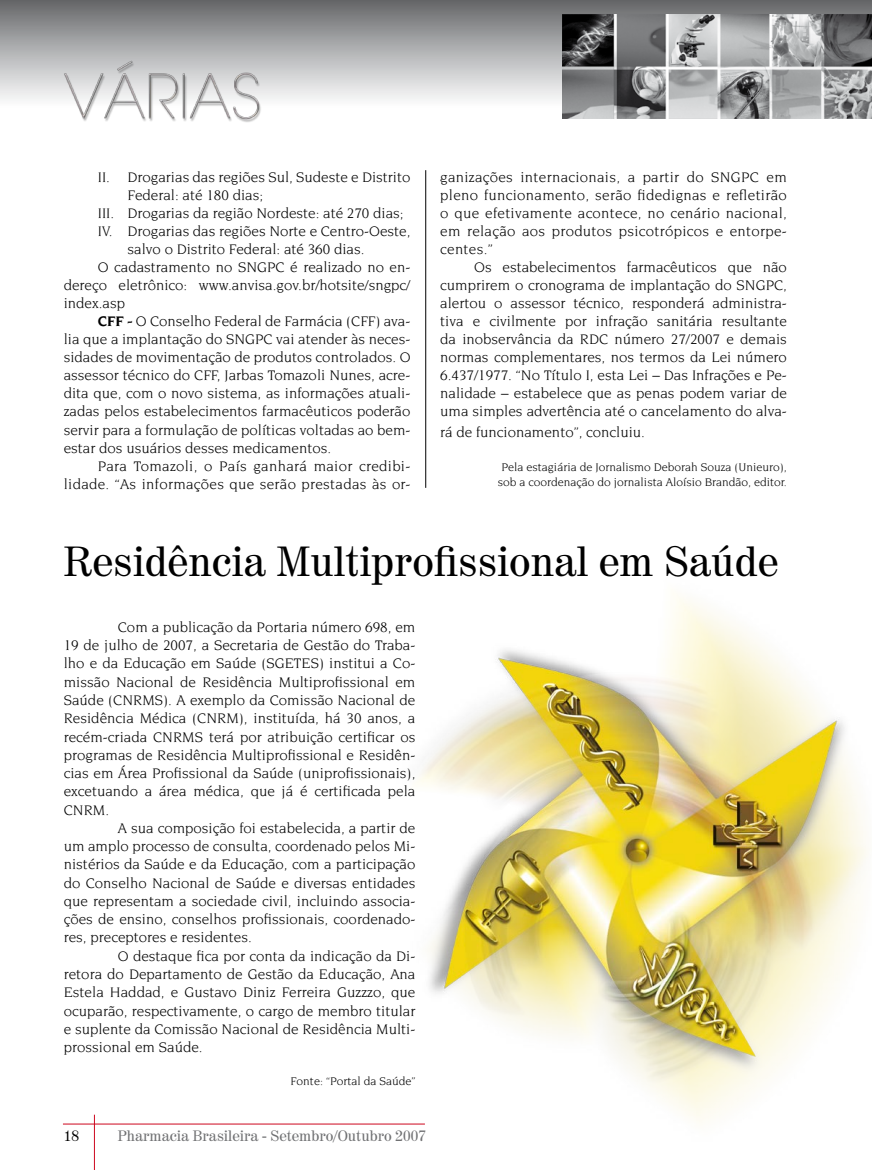
<style>
.page{position:relative;width:872px;height:1170px;background:#fff}
.page>*{position:absolute;margin:0;border:0;box-sizing:border-box;transform-origin:0 0}
.t1{font:42px "Century 725 BT";color:#000}
.t2{font:15px/18.3px "Novarese";color:#000;text-align:justify}
.t3{font:15px "Novarese";letter-spacing:.02em;color:#000}
.t4{font:15px "Century 725 BT";color:#707173}
.t5{font:15px "Century 725 BT";color:#000}
.t6{font:12px/14.4px "Novarese";color:#000;text-align:center}
.s1{font-weight:700}
</style>
<div class="page">
<hr style="left:94px;top:1114px;width:1px;height:55px;background:#cd071e">
<hr style="left:63px;top:1123px;width:362px;height:1px;background:#cd071e">
<svg style="left:0;top:0;width:872px;height:119px"></svg>
<img style="left:563px;top:15px;width:309px;height:103px">
<img style="left:56px;top:59px;width:221px;height:63px">
<img style="left:396px;top:595px;width:471px;height:530px">
<hr style="left:425px;top:170px;width:1px;height:318px;background:#000">
<p class="t2" style="left:98px;top:168px;width:314px">II. Drogarias das regiões Sul, Sudeste e Distrito</p>
<p class="t2" style="left:128px;top:186px;width:137px">Federal: até 180 dias;</p>
<p class="t2" style="left:98px;top:204px;width:307px">III. Drogarias da região Nordeste: até 270 dias;</p>
<p class="t2" style="left:98px;top:222px;width:314px">IV. Drogarias das regiões Norte e Centro-Oeste,</p>
<p class="t2" style="left:128px;top:240px;width:238px">salvo o Distrito Federal: até 360 dias.</p>
<p class="t2" style="left:98px;top:258px;width:314px">O cadastramento no SNGPC é realizado no en-</p>
<p class="t2" style="left:64px;top:276px;width:348px">dereço eletrônico: www.anvisa.gov.br/hotsite/sngpc/</p>
<p class="t2" style="left:64px;top:294px;width:63px">index.asp</p>
<p class="t2" style="left:98px;top:312px;width:314px"><span class="s1">CFF -</span> O Conselho Federal de Farmácia (CFF) ava-</p>
<p class="t2" style="left:64px;top:330px;width:348px">lia que a implantação do SNGPC vai atender às neces-</p>
<p class="t2" style="left:64px;top:348px;width:348px">sidades de movimentação de produtos controlados. O</p>
<p class="t2" style="left:64px;top:366px;width:348px">assessor técnico do CFF, Jarbas Tomazoli Nunes, acre-</p>
<p class="t2" style="left:64px;top:384px;width:348px">dita que, com o novo sistema, as informações atuali-</p>
<p class="t2" style="left:64px;top:402px;width:348px">zadas pelos estabelecimentos farmacêuticos poderão</p>
<p class="t2" style="left:64px;top:420px;width:348px">servir para a formulação de políticas voltadas ao bem-</p>
<p class="t2" style="left:64px;top:438px;width:269px">estar dos usuários desses medicamentos.</p>
<p class="t3" style="left:98px;top:457px;width:314px">Para Tomazoli, o País ganhará maior credibi-</p>
<p class="t3" style="left:64px;top:475px;width:348px">lidade. “As informações que serão prestadas às or-</p>
<p class="t2" style="left:440px;top:168px;width:348px">ganizações internacionais, a partir do SNGPC em pleno funcionamento, serão fidedignas e refletirão o que efetivamente acontece, no cenário nacional, em relação aos produtos psicotrópicos e entorpe&shy;centes.”</p>
<p class="t2" style="left:440px;top:258px;width:348px;text-indent:34px">Os estabelecimentos farmacêuticos que não cumprirem o cronograma de implantação do SNGPC, alertou o assessor técnico, responderá administra&shy;tiva e civilmente por infração sanitária resultante da inobservância da RDC número 27/2007 e demais normas complementares, nos termos da Lei número 6.437/1977. “No Título I, esta Lei – Das Infrações e Pe&shy;nalidade – estabelece que as penas podem variar de uma simples advertência até o cancelamento do alva-</p>
<p class="t2" style="left:440px;top:422px;width:206px">rá de funcionamento”, concluiu.</p>
<p class="t6" style="left:498px;top:460px;width:290px">Pela estagiária de Jornalismo Deborah Souza (Unieuro), sob a coordenação do jornalista Aloísio Brandão, editor.</p>
<h1 class="t1" style="left:64px;top:535px;width:716px">Residência Multiprofissional em Saúde</h1>
<p class="t2" style="left:64px;top:617px;width:353px;text-indent:54px">Com a publicação da Portaria número 698, em 19 de julho de 2007, a Secretaria de Gestão do Traba&shy;lho e da Educação em Saúde (SGETES) institui a Co&shy;missão Nacional de Residência Multiprofissional em Saúde (CNRMS). A exemplo da Comissão Nacional de Residência Médica (CNRM), instituída, há 30 anos, a recém-criada CNRMS terá por atribuição certificar os programas de Residência Multiprofissional e Residên&shy;cias em Área Profissional da Saúde (uniprofissionais), excetuando a área médica, que já é certificada pela CNRM.</p>
<p class="t2" style="left:64px;top:818px;width:353px;text-indent:54px">A sua composição foi estabelecida, a partir de um amplo processo de consulta, coordenado pelos Mi&shy;nistérios da Saúde e da Educação, com a participação do Conselho Nacional de Saúde e diversas entidades que representam a sociedade civil, incluindo associa&shy;ções de ensino, conselhos profissionais, coordenado&shy;res, preceptores e residentes.</p>
<p class="t2" style="left:64px;top:946px;width:353px;text-indent:54px">O destaque fica por conta da indicação da Di&shy;retora do Departamento de Gestão da Educação, Ana Estela Haddad, e Gustavo Diniz Ferreira Guzzzo, que ocuparão, respectivamente, o cargo de membro titular e suplente da Comissão Nacional de Residência Multi&shy;prossional em Saúde.</p>
<p class="t6" style="left:291px;top:1073px;width:126px">Fonte: “Portal da Saúde”</p>
<p class="t5" style="left:64px;top:1125px;width:17px">18</p>
<p class="t4" style="left:118px;top:1125px;width:309px">Pharmacia Brasileira - Setembro/Outubro 2007</p>
</div>
